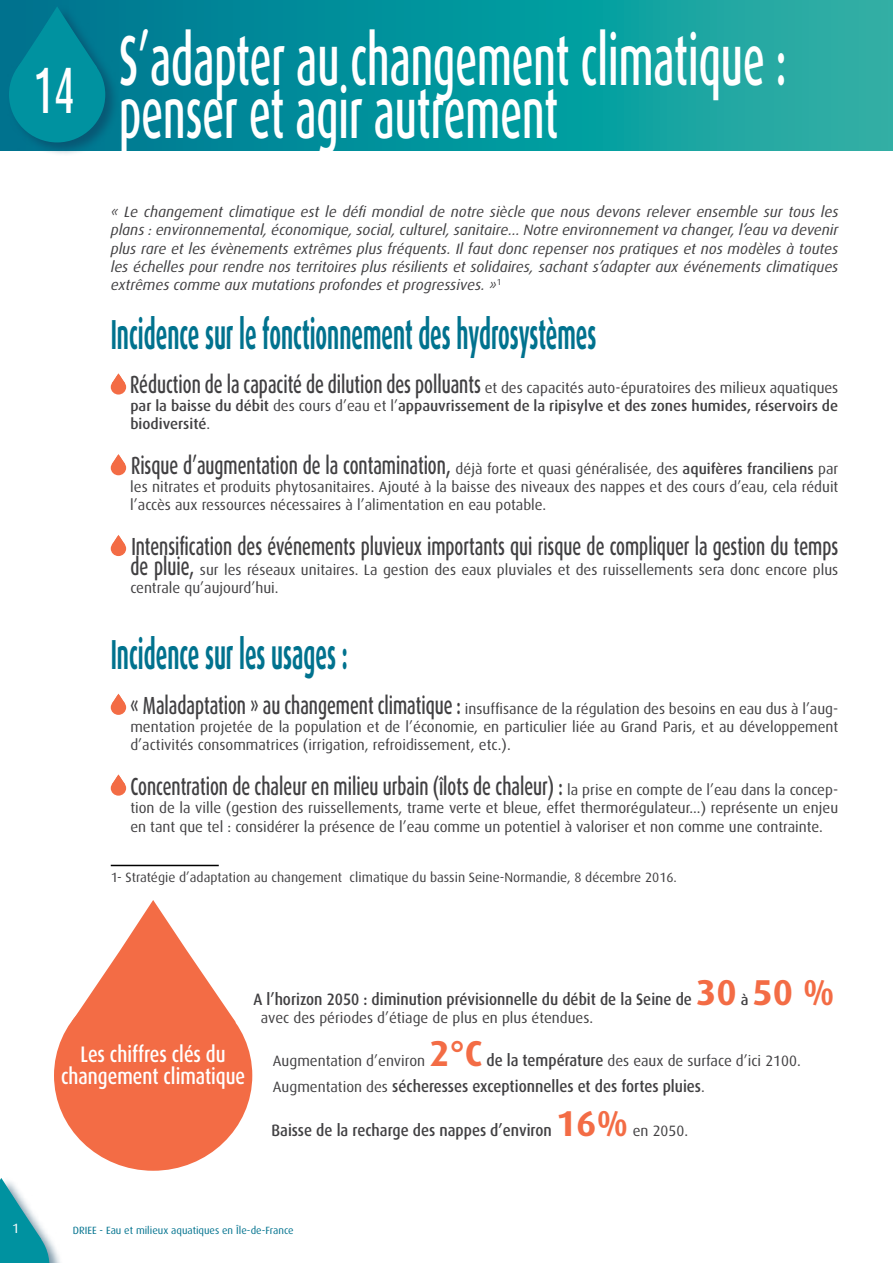
<style>
.page{position:relative;width:893px;height:1263px;background:#fff}
.page>*{position:absolute;margin:0;border:0;box-sizing:border-box;transform-origin:0 0}
.t1{font:500 70.8px/53.1px "Dax OT";color:#fff;scale:.57 1}
.t2{font:500 65.7px "Dax OT";color:#fff;scale:.57 1}
.t3{font:700 42px "Dax OT";color:#00728e;scale:.5 1}
.t4{font:700 36px "Dax OT";color:#f36c45}
.t5{font:500 24.75px "Dax OT";color:#414042;scale:.67 1}
.t6{font:500 22.5px/21.6px "Dax OT";color:#fff;text-align:center;scale:.8 1}
.t7{font:500 16.5px "Dax OT";color:#414042;scale:.91 1}
.t8{font:15px/18px "Dax OT";color:#414042}
.t9{font:italic 15px/18px "Dax OT";color:#414042;text-align:justify}
.t10{font:500 15px/18px "Dax OT";color:#414042;text-align:justify}
.t11{font:13.5px "Dax OT";color:#414042}
.t12{font:13.5px "Dax OT";color:#fff}
.t13{font:10.5px "Dax OT";color:#00728e}
.s1{font-size:24.75px}
.s2{font-weight:400}
.s3{font-weight:400;font-size:15px}
.s4{font-size:15px}
.s5{font-weight:500;font-size:24.75px}
.s6{font-weight:700;font-size:36px;color:#f36c45}
.s7{font-weight:500;font-size:16.5px}
</style>
<div class="page">
<svg style="left:0;top:0;width:893px;height:151px;background:#0c989d"></svg>
<div style="left:0;top:1176px;width:64px;height:87px;background:#0d3f5e;opacity:.57"></div>
<svg style="left:0;top:1178px;width:49px;height:85px"></svg>
<div style="left:7px;top:4px;width:113px;height:152px;background:#0d3f5e;opacity:.57"></div>
<svg style="left:9px;top:6px;width:96px;height:136px;background:#008698"></svg>
<svg style="left:54px;top:1021px;width:198px;height:150px;fill:#f36c45"></svg>
<svg style="left:72px;top:900px;width:164px;height:190px"></svg>
<svg style="left:111px;top:373px;width:15px;height:22px"></svg>
<svg style="left:111px;top:454px;width:15px;height:21px"></svg>
<svg style="left:111px;top:535px;width:15px;height:21px"></svg>
<svg style="left:111px;top:694px;width:15px;height:21px"></svg>
<svg style="left:111px;top:774px;width:15px;height:22px"></svg>
<hr style="left:111px;top:865px;width:108px;height:1px;background:#000">
<h2 class="t2" style="left:34px;top:53px;width:73px">14</h2>
<h1 class="t1" style="left:119px;top:35px;width:1172px">S’adapter au changement climatique : penser et agir autrement</h1>
<p class="t9" style="left:111px;top:203px;width:729px">« Le changement climatique est le défi mondial de notre siècle que nous devons relever ensemble sur tous les plans : environnemental, économique, social, culturel, sanitaire… Notre environnement va changer, l’eau va devenir plus rare et les évènements extrêmes plus fréquents. Il faut donc repenser nos pratiques et nos modèles à toutes les échelles pour rendre nos territoires plus résilients et solidaires, sachant s’adapter aux événements climatiques extrêmes comme aux mutations profondes et progressives. »<sup>1</sup></p>
<h3 class="t3" style="left:111px;top:310px;width:973px">Incidence sur le fonctionnement des hydrosystèmes</h3>
<p class="t10" style="left:130px;top:379px;width:710px"><span class="s1">Réduction de la capacité de dilution des polluants</span> <span class="s2">et des capacités auto-épuratoires des milieux aquatiques </span>par la baisse du débit <span class="s2">des cours d’eau et l’</span>appauvrissement de la ripisylve et des zones humides, réservoirs de biodiversité<span class="s2">.</span></p>
<h3 class="t5" style="left:131px;top:452px;width:1057px">Risque d’augmentation de la contamination, <span class="s3">déjà forte et quasi généralisée, des</span> <span class="s4">aquifères franciliens</span> <span class="s3">par</span></h3>
<p class="t8" style="left:130px;top:478px;width:710px">les nitrates et produits phytosanitaires. Ajouté à la baisse des niveaux des nappes et des cours d’eau, cela réduit l’accès aux ressources nécessaires à l’alimentation en eau potable.</p>
<h3 class="t5" style="left:131px;top:533px;width:1056px">Intensification des événements pluvieux importants qui risque de compliquer la gestion du temps</h3>
<p class="t8" style="left:130px;top:561px;width:709px"><span class="s5">de pluie,</span> sur les réseaux unitaires. La gestion des eaux pluviales et des ruissellements sera donc encore plus centrale qu’aujourd’hui.</p>
<h3 class="t3" style="left:111px;top:631px;width:475px">Incidence sur les usages :</h3>
<p class="t8" style="left:130px;top:700px;width:710px;text-align:justify"><span class="s5">« Maladaptation » au changement climatique :</span> insuffisance de la régulation des besoins en eau dus à l’aug&shy;mentation projetée de la population et de l’économie, en particulier liée au Grand Paris, et au développement d’activités consommatrices (irrigation, refroidissement, etc.).</p>
<h3 class="t5" style="left:130px;top:772px;width:1058px">Concentration de chaleur en milieu urbain (îlots de chaleur) : <span class="s3">la prise en compte de l’eau dans la concep-</span></h3>
<p class="t8" style="left:130px;top:798px;width:709px;line-height:19.8px">tion de la ville (gestion des ruissellements, trame verte et bleue, effet thermorégulateur...) représente un enjeu en tant que tel : considérer la présence de l’eau comme un potentiel à valoriser et non comme une contrainte.</p>
<p class="t11" style="left:111px;top:869px;width:568px">1- Stratégie d’adaptation au changement climatique du bassin Seine-Normandie, 8 décembre 2016.</p>
<p class="t12" style="left:12px;top:1221px;width:9px">1</p>
<h3 class="t6" style="left:61px;top:1043px;width:232px">Les chiffres clés du changement climatique</h3>
<p class="t7" style="left:253px;top:990px;width:546px">A l’horizon 2050 : diminution prévisionnelle du débit de la Seine de <span class="s6">30</span> <span class="s4">à</span></p>
<h3 class="t4" style="left:753px;top:972px;width:84px">50 %</h3>
<p class="t8" style="left:261px;top:1008px;width:334px">avec des périodes d’étiage de plus en plus étendues.</p>
<p class="t8" style="left:273px;top:1052px;width:529px">Augmentation d’environ <span class="s6">2°C</span> <span class="s7">de la température</span> des eaux de surface d’ici 2100.</p>
<p class="t7" style="left:273px;top:1077px;width:476px"><span class="s3">Augmentation des</span> sécheresses exceptionnelles et des fortes pluies<span class="s3">.</span></p>
<p class="t7" style="left:271px;top:1121px;width:459px">Baisse de la recharge des nappes d’environ <span class="s6">16%</span> <span class="s3">en 2050.</span></p>
<p class="t13" style="left:73px;top:1224px;width:222px">DRIEE - Eau et milieux aquatiques en Île-de-France</p>
</div>
